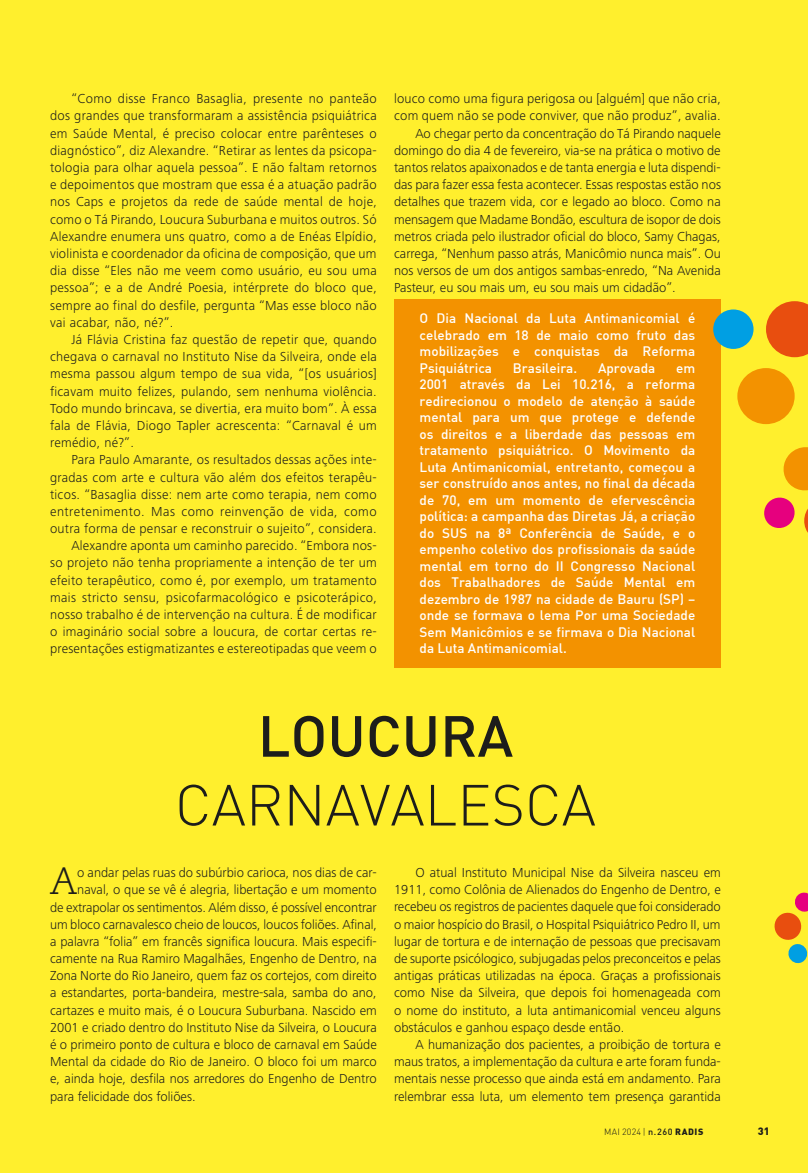
<style>
.page{position:relative;width:808px;height:1173px;background:#fff}
.page>*{position:absolute;margin:0;border:0;box-sizing:border-box;transform-origin:0 0}
.Titulo_COORDENADA{font:300 57px/68.7px "DIN";color:#1d1d1b;text-align:center}
.Capitular_2_linhas{font:300 38.1px "Caecilia LT Std";color:#1d1d1b}
.Corpo_de_texto{font:300 13.5px/17.2px "Frutiger Next LT";letter-spacing:.015em;color:#1d1d1b;text-align:justify}
.Box_SHADING{font:500 13.5px/16.5px "DIN";color:#fff;text-align:justify}
.Capitular_2_linhas-2{font:300 13.5px "Frutiger Next LT";color:#1d1d1b}
.t1{font:900 10.5px "DIN";color:#1d1d1b}
.t2{font:300 9px "DIN";letter-spacing:.02em;color:#1d1d1b}
.s1{font-weight:500}
.s2{font-weight:900}
</style>
<div class="page">
<div style="left:0;top:0;width:808px;height:1172px;background:#ffef2d"></div>
<div style="left:394px;top:299px;width:326px;height:368px;background:#f39200"></div>
<svg style="left:766px;top:301px;width:42px;height:56px;background:#eb6713"></svg>
<div style="left:737px;top:368px;width:57px;height:56px;background:#f39200;border-radius:50%"></div>
<div style="left:713px;top:309px;width:40px;height:40px;background:#009fe3;border-radius:50%"></div>
<svg style="left:764px;top:447px;width:44px;height:86px"></svg>
<svg style="left:774px;top:892px;width:34px;height:72px"></svg>
<p class="Corpo_de_texto" style="left:50px;top:90px;width:328px;text-indent:21px">“Como disse Franco Basaglia, presente no panteão dos grandes que transformaram a assistência psiquiátrica em Saúde Mental, é preciso colocar entre parênteses o diagnóstico”, diz Alexandre. “Retirar as lentes da psicopa&shy;tologia para olhar aquela pessoa”. E não faltam retornos e depoimentos que mostram que essa é a atuação padrão nos Caps e projetos da rede de saúde mental de hoje, como o Tá Pirando, Loucura Suburbana e muitos outros. Só Alexandre enumera uns quatro, como a de Enéas Elpídio, violinista e coordenador da oficina de composição, que um dia disse “Eles não me veem como usuário, eu sou uma pessoa”; e a de André Poesia, intérprete do bloco que, sempre ao final do desfile, pergunta “Mas esse bloco não vai acabar, não, né?”.</p>
<p class="Corpo_de_texto" style="left:50px;top:331px;width:328px;text-indent:21px">Já Flávia Cristina faz questão de repetir que, quando chegava o carnaval no Instituto Nise da Silveira, onde ela mesma passou algum tempo de sua vida, “[os usuários] ficavam muito felizes, pulando, sem nenhuma violência.<br>Todo mundo brincava, se divertia, era muito bom”. À essa fala de Flávia, Diogo Tapler acrescenta: “Carnaval é um remédio, né?”.</p>
<p class="Corpo_de_texto" style="left:50px;top:451px;width:328px;text-indent:21px">Para Paulo Amarante, os resultados dessas ações inte&shy;gradas com arte e cultura vão além dos efeitos terapêu&shy;ticos. “Basaglia disse: nem arte como terapia, nem como entretenimento. Mas como reinvenção de vida, como outra forma de pensar e reconstruir o sujeito”, considera.</p>
<p class="Corpo_de_texto" style="left:50px;top:537px;width:328px;text-indent:21px">Alexandre aponta um caminho parecido. “Embora nos&shy;so projeto não tenha propriamente a intenção de ter um efeito terapêutico, como é, por exemplo, um tratamento mais stricto sensu, psicofarmacológico e psicoterápico, nosso trabalho é de intervenção na cultura. É de modificar o imaginário social sobre a loucura, de cortar certas re&shy;presentações estigmatizantes e estereotipadas que veem o</p>
<p class="Corpo_de_texto" style="left:394px;top:90px;width:328px">louco como uma figura perigosa ou [alguém] que não cria, com quem não se pode conviver, que não produz”, avalia.</p>
<p class="Corpo_de_texto" style="left:394px;top:124px;width:328px;text-indent:21px">Ao chegar perto da concentração do Tá Pirando naquele domingo do dia 4 de fevereiro, via-se na prática o motivo de tantos relatos apaixonados e de tanta energia e luta dispendi&shy;das para fazer essa festa acontecer. Essas respostas estão nos detalhes que trazem vida, cor e legado ao bloco. Como na mensagem que Madame Bondão, escultura de isopor de dois metros criada pelo ilustrador oficial do bloco, Samy Chagas, carrega, “Nenhum passo atrás, Manicômio nunca mais”. Ou nos versos de um dos antigos sambas-enredo, “Na Avenida Pasteur, eu sou mais um, eu sou mais um cidadão”.</p>
<p class="Box_SHADING" style="left:419px;top:309px;width:277px">O Dia Nacional da Luta Antimanicomial é celebrado em 18 de maio como fruto das mobilizações e conquistas da Reforma Psiquiátrica</p>
<p class="Box_SHADING" style="left:513px;top:359px;width:66px">Brasileira.</p>
<p class="Box_SHADING" style="left:598px;top:359px;width:59px">Aprovada</p>
<p class="Box_SHADING" style="left:419px;top:359px;width:277px;text-indent:256px">em 2001 através da Lei 10.216, a reforma redirecionou o modelo de atenção à saúde mental para um que protege e defende os direitos e a liberdade das pessoas em tratamento psiquiátrico. O Movimento da Luta Antimanicomial, entretanto, começou a ser construído anos antes, no final da década de 70, em um momento de efervescência política: a campanha das Diretas Já, a criação do SUS na 8ª Conferência de Saúde, e o empenho coletivo dos profissionais da saúde mental em torno do II Congresso Nacional dos Trabalhadores de Saúde Mental em dezembro de 1987 na cidade de Bauru (SP) – onde se formava o lema Por uma Sociedade Sem Manicômios e se firmava o Dia Nacional da Luta Antimanicomial.</p>
<p class="Titulo_COORDENADA" style="left:175px;top:701px;width:422px"><span class="s1">LOUCURA<br></span>CARNAVALESCA</p>
<p class="Capitular_2_linhas" style="left:50px;top:859px;width:29px">A</p>
<p class="Capitular_2_linhas-2" style="left:77px;top:865px;width:301px">o andar pelas ruas do subúrbio carioca, nos dias de car-</p>
<p class="Capitular_2_linhas-2" style="left:77px;top:882px;width:301px">naval, o que se vê é alegria, libertação e um momento</p>
<p class="Capitular_2_linhas-2" style="left:50px;top:899px;width:328px">de extrapolar os sentimentos. Além disso, é possível encontrar</p>
<p class="Capitular_2_linhas-2" style="left:50px;top:916px;width:328px">um bloco carnavalesco cheio de loucos, loucos foliões. Afinal,</p>
<p class="Capitular_2_linhas-2" style="left:50px;top:933px;width:328px">a palavra “folia” em francês significa loucura. Mais especifi-</p>
<p class="Capitular_2_linhas-2" style="left:50px;top:950px;width:328px">camente na Rua Ramiro Magalhães, Engenho de Dentro, na</p>
<p class="Capitular_2_linhas-2" style="left:50px;top:968px;width:328px">Zona Norte do Rio Janeiro, quem faz os cortejos, com direito</p>
<p class="Capitular_2_linhas-2" style="left:50px;top:985px;width:328px">a estandartes, porta-bandeira, mestre-sala, samba do ano,</p>
<p class="Capitular_2_linhas-2" style="left:50px;top:1002px;width:328px">cartazes e muito mais, é o Loucura Suburbana. Nascido em</p>
<p class="Capitular_2_linhas-2" style="left:50px;top:1019px;width:328px">2001 e criado dentro do Instituto Nise da Silveira, o Loucura</p>
<p class="Capitular_2_linhas-2" style="left:50px;top:1036px;width:328px">é o primeiro ponto de cultura e bloco de carnaval em Saúde</p>
<p class="Capitular_2_linhas-2" style="left:50px;top:1054px;width:328px">Mental da cidade do Rio de Janeiro. O bloco foi um marco</p>
<p class="Capitular_2_linhas-2" style="left:50px;top:1071px;width:328px">e, ainda hoje, desfila nos arredores do Engenho de Dentro</p>
<p class="Capitular_2_linhas-2" style="left:50px;top:1088px;width:147px">para felicidade dos foliões.</p>
<p class="Corpo_de_texto" style="left:394px;top:863px;width:328px;text-indent:21px">O atual Instituto Municipal Nise da Silveira nasceu em 1911, como Colônia de Alienados do Engenho de Dentro, e recebeu os registros de pacientes daquele que foi considerado o maior hospício do Brasil, o Hospital Psiquiátrico Pedro II, um lugar de tortura e de internação de pessoas que precisavam de suporte psicólogico, subjugadas pelos preconceitos e pelas antigas práticas utilizadas na época. Graças a profissionais como Nise da Silveira, que depois foi homenageada com o nome do instituto, a luta antimanicomial venceu alguns obstáculos e ganhou espaço desde então.</p>
<p class="Corpo_de_texto" style="left:394px;top:1035px;width:328px;text-indent:21px">A humanização dos pacientes, a proibição de tortura e maus tratos, a implementação da cultura e arte foram funda&shy;mentais nesse processo que ainda está em andamento. Para relembrar essa luta, um elemento tem presença garantida</p>
<p class="t2" style="left:604px;top:1125px;width:101px">MAI 2024 | <span class="s1">n.260</span> <span class="s2">RADIS</span></p>
<p class="t1" style="left:757px;top:1123px;width:13px">31</p>
</div>
